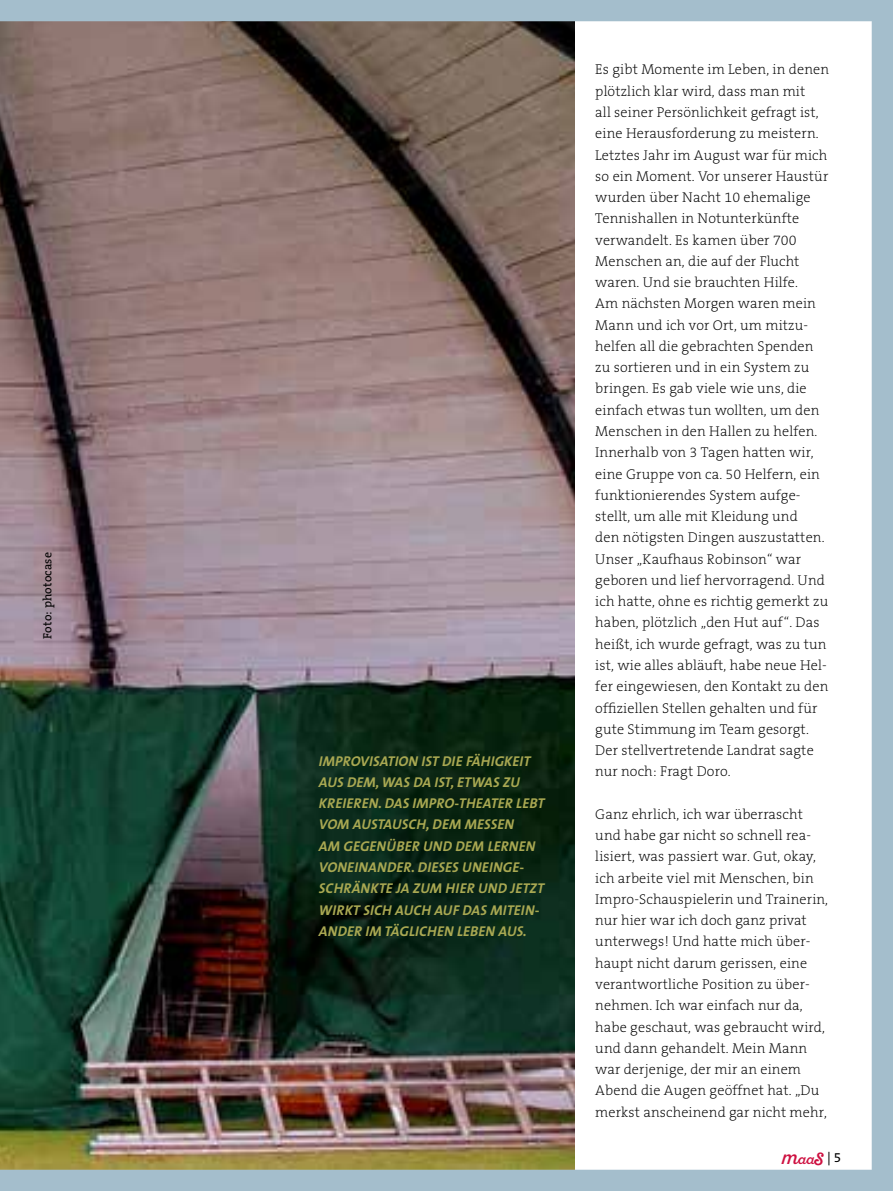
<style>
.page{position:relative;width:893px;height:1191px;background:#fff}
.page>*{position:absolute;margin:0;border:0;box-sizing:border-box;transform-origin:0 0}
.t1{font:200 14.25px/21.3px "The Serif B2";letter-spacing:.01em;color:#000}
.t2{font:italic 700 14.25px/21.3px "The Sans";letter-spacing:.01em;color:#a9a852}
.t3{font:13.5px "Sant Elia Script";color:#ce1141}
.t4{font:12px "The Serif B5 Plain";letter-spacing:.01em;color:#000}
.s1{font-size:19.2px}
.s2{font-weight:700}
.s3{font-family:"The Serif B5 Plain";color:#000}
</style>
<div class="page">
<img style="left:0;top:0;width:893px;height:1191px">
<p class="t4" style="left:41px;top:638px;width:88px;rotate:-90deg">Foto: photocase</p>
<p class="t2" style="left:319px;top:750px;width:227px">IMPROVISATION IST DIE FÄHIGKEIT<br>AUS DEM, WAS DA IST, ETWAS ZU<br>KREIEREN. DAS IMPRO-THEATER LEBT<br>VOM AUSTAUSCH, DEM MESSEN<br>AM GEGENÜBER UND DEM LERNEN<br>VONEINANDER. DIESES UNEINGE-<br>SCHRÄNKTE JA ZUM HIER UND JETZT<br>WIRKT SICH AUCH AUF DAS MITEIN-<br>ANDER IM TÄGLICHEN LEBEN AUS.</p>
<p class="t1" style="left:595px;top:59px;width:235px">Es gibt Momente im Leben, in denen plötzlich klar wird, dass man mit<br>all seiner Persönlichkeit gefragt ist, eine Herausforderung zu meistern.<br>Letztes Jahr im August war für mich so ein Moment. Vor unserer Haustür wurden über Nacht 10 ehemalige Tennishallen in Notunterkünfte verwandelt. Es kamen über 700<br>Menschen an, die auf der Flucht waren. Und sie brauchten Hilfe.<br>Am nächsten Morgen waren mein Mann und ich vor Ort, um mitzu&shy;helfen all die gebrachten Spenden zu sortieren und in ein System zu bringen. Es gab viele wie uns, die einfach etwas tun wollten, um den Menschen in den Hallen zu helfen.<br>Innerhalb von 3 Tagen hatten wir, eine Gruppe von ca. 50 Helfern, ein funktionierendes System aufge&shy;stellt, um alle mit Kleidung und<br>den nötigsten Dingen auszustatten.<br>Unser „Kaufhaus Robinson“ war geboren und lief hervorragend. Und ich hatte, ohne es richtig gemerkt zu haben, plötzlich „den Hut auf“. Das heißt, ich wurde gefragt, was zu tun ist, wie alles abläuft, habe neue Hel&shy;fer eingewiesen, den Kontakt zu den offiziellen Stellen gehalten und für gute Stimmung im Team gesorgt.<br>Der stellvertretende Landrat sagte nur noch: Fragt Doro.</p>
<p class="t1" style="left:595px;top:804px;width:234px">Ganz ehrlich, ich war überrascht und habe gar nicht so schnell rea&shy;lisiert, was passiert war. Gut, okay, ich arbeite viel mit Menschen, bin Impro-Schauspielerin und Trainerin, nur hier war ich doch ganz privat unterwegs! Und hatte mich über&shy;haupt nicht darum gerissen, eine verantwortliche Position zu über&shy;nehmen. Ich war einfach nur da, habe geschaut, was gebraucht wird, und dann gehandelt. Mein Mann war derjenige, der mir an einem Abend die Augen geöffnet hat. „Du merkst anscheinend gar nicht mehr,</p>
<p class="t3" style="left:782px;top:1151px;width:61px"><span class="s1">m</span>aa<span class="s2">S</span> <span class="s3">| 5</span></p>
</div>
